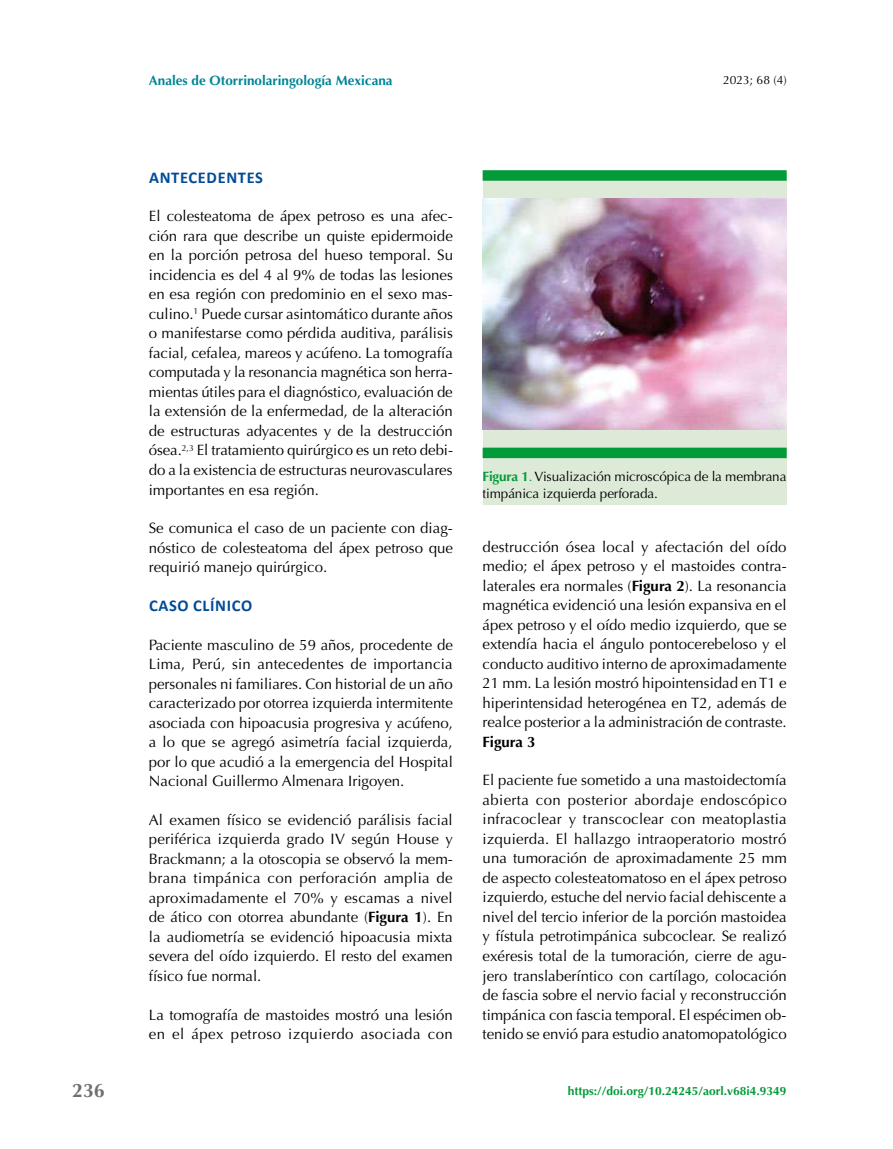
<style>
.page{position:relative;width:893px;height:1149px;background:#fff}
.page>*{position:absolute;margin:0;border:0;box-sizing:border-box;transform-origin:0 0}
.t1{font:700 19.5px "Optima";color:#706f6f}
.t2{font:700 16.5px "Calibri";letter-spacing:.04em;color:#004b98}
.t3{font:15px/19.5px "Optima";color:#000;text-align:justify}
.t4{font:700 15px "Optima";color:#000}
.t5{font:13.5px/16.5px "Optima";letter-spacing:-.01em;color:#000}
.t6{font:700 13.5px "Optima";color:#008496}
.t7{font:700 12px "Optima";color:#039a39}
.t8{font:12px "Optima";color:#000}
.s1{font-weight:700}
.s2{font-weight:700;color:#039a39}
.s3{color:#039a39}
</style>
<div class="page">
<div style="left:483px;top:175px;width:303px;height:329px;background:#deead8"></div>
<div style="left:483px;top:447px;width:304px;height:11px;background:#039a39"></div>
<div style="left:483px;top:170px;width:304px;height:11px;background:#039a39"></div>
<img style="left:482px;top:199px;width:304px;height:230px">
<h1 class="t1" style="left:72px;top:1079px;width:34px">236</h1>
<p class="t6" style="left:149px;top:73px;width:245px">Anales de Otorrinolaringología Mexicana</p>
<p class="t8" style="left:723px;top:73px;width:65px">2023; 68 (4)</p>
<p class="t2" style="left:149px;top:166px;width:115px">ANTECEDENTES</p>
<p class="t3" style="left:149px;top:206px;width:306px">El colesteatoma de ápex petroso es una afec&shy;ción rara que describe un quiste epidermoide en la porción petrosa del hueso temporal. Su incidencia es del 4 al 9% de todas las lesiones en esa región con predominio en el sexo mas&shy;culino.<sup>1</sup> Puede cursar asintomático durante años o manifestarse como pérdida auditiva, parálisis facial, cefalea, mareos y acúfeno. La tomografía computada y la resonancia magnética son herra&shy;mientas útiles para el diagnóstico, evaluación de la extensión de la enfermedad, de la alteración de estructuras adyacentes y de la destrucción ósea.<sup>2,3</sup> El tratamiento quirúrgico es un reto debi&shy;do a la existencia de estructuras neurovasculares importantes en esa región.</p>
<p class="t3" style="left:149px;top:518px;width:306px">Se comunica el caso de un paciente con diag&shy;nóstico de colesteatoma del ápex petroso que requirió manejo quirúrgico.</p>
<p class="t2" style="left:149px;top:594px;width:105px">CASO CLÍNICO</p>
<p class="t3" style="left:149px;top:634px;width:306px">Paciente masculino de 59 años, procedente de Lima, Perú, sin antecedentes de importancia personales ni familiares. Con historial de un año caracterizado por otorrea izquierda intermitente asociada con hipoacusia progresiva y acúfeno, a lo que se agregó asimetría facial izquierda, por lo que acudió a la emergencia del Hospital Nacional Guillermo Almenara Irigoyen.</p>
<p class="t3" style="left:149px;top:809px;width:306px">Al examen físico se evidenció parálisis facial periférica izquierda grado IV según House y Brackmann; a la otoscopia se observó la mem&shy;brana timpánica con perforación amplia de aproximadamente el 70% y escamas a nivel de ático con otorrea abundante (<span class="s1">Figura 1</span>). En la audiometría se evidenció hipoacusia mixta severa del oído izquierdo. El resto del examen físico fue normal.</p>
<p class="t3" style="left:149px;top:1004px;width:306px">La tomografía de mastoides mostró una lesión en el ápex petroso izquierdo asociada con</p>
<p class="t5" style="left:483px;top:468px;width:305px"><span class="s2">Figura 1</span><span class="s3">.</span> Visualización microscópica de la membrana timpánica izquierda perforada.</p>
<p class="t3" style="left:483px;top:536px;width:306px">destrucción ósea local y afectación del oído medio; el ápex petroso y el mastoides contra&shy;laterales era normales (<span class="s1">Figura 2</span>). La resonancia magnética evidenció una lesión expansiva en el ápex petroso y el oído medio izquierdo, que se extendía hacia el ángulo pontocerebeloso y el conducto auditivo interno de aproximadamente 21 mm. La lesión mostró hipointensidad en T1 e hiperintensidad heterogénea en T2, además de realce posterior a la administración de contraste.</p>
<p class="t4" style="left:483px;top:732px;width:54px">Figura 3</p>
<p class="t3" style="left:483px;top:770px;width:306px">El paciente fue sometido a una mastoidectomía abierta con posterior abordaje endoscópico infracoclear y transcoclear con meatoplastia izquierda. El hallazgo intraoperatorio mostró una tumoración de aproximadamente 25 mm de aspecto colesteatomatoso en el ápex petroso izquierdo, estuche del nervio facial dehiscente a nivel del tercio inferior de la porción mastoidea y fístula petrotimpánica subcoclear. Se realizó exéresis total de la tumoración, cierre de agu&shy;jero translaberíntico con cartílago, colocación de fascia sobre el nervio facial y reconstrucción timpánica con fascia temporal. El espécimen ob&shy;tenido se envió para estudio anatomopatológico</p>
<p class="t7" style="left:568px;top:1083px;width:220px">https://doi.org/10.24245/aorl.v68i4.9349</p>
</div>
